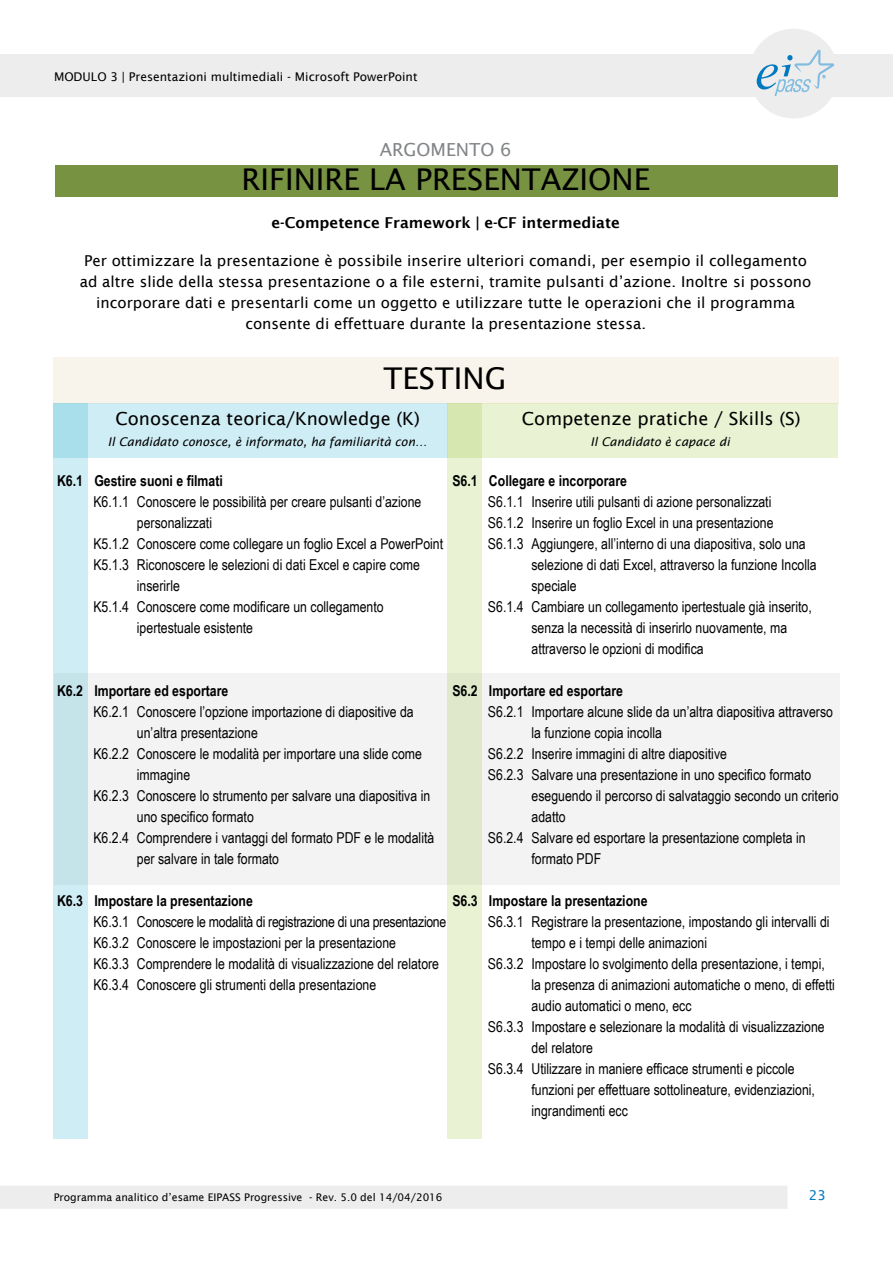
<style>
.page{position:relative;width:893px;height:1263px;background:#fff}
.page>*{position:absolute;margin:0;border:0;box-sizing:border-box;transform-origin:0 0}
.t1{font:30px "Lucida Sans";color:#000}
.t2{font:18px "Lucida Sans";color:#000}
.t3{font:18px "Lucida Sans";color:#828587}
.t4{font:15px/21px "Arial Narrow";color:#000}
.t5{font:15px/21px "Lucida Sans";color:#000;text-align:center}
.t6{font:700 15px "Arial Narrow";color:#000}
.t7{font:600 15px "Lucida Sans";color:#000}
.t8{font:13.5px "Lucida Sans";color:#0077c1}
.t9{font:italic 12px "Lucida Sans";color:#000}
.t10{font:12px "Lucida Sans";color:#000}
.t11{font:10.5px "Lucida Sans";color:#000}
</style>
<div class="page">
<div style="left:0;top:54px;width:893px;height:43px;background:#ededee"></div>
<div style="left:0;top:1185px;width:787px;height:24px;background:#ededee"></div>
<div style="left:749px;top:29px;width:89px;height:89px;background:#ededee;border-radius:50%"></div>
<svg style="left:757px;top:49px;width:77px;height:47px"></svg>
<div style="left:55px;top:165px;width:783px;height:32px;background:#779241"></div>
<div style="left:54px;top:673px;width:785px;height:211px;background:#f3f3f3"></div>
<div style="left:53px;top:357px;width:786px;height:46px;background:#f8f2e6"></div>
<div style="left:448px;top:403px;width:390px;height:55px;background:#e9f2d3"></div>
<svg style="left:448px;top:403px;width:34px;height:735px;background:#e4eecd"></svg>
<div style="left:53px;top:403px;width:34px;height:735px;background:#cfedf4"></div>
<svg style="left:53px;top:403px;width:395px;height:55px;background:#cbebf2"></svg>
<p class="t10" style="left:54px;top:70px;width:365px">MODULO 3 | Presentazioni multimediali - Microsoft PowerPoint</p>
<p class="t3" style="left:380px;top:140px;width:133px">ARGOMENTO 6</p>
<h1 class="t1" style="left:241px;top:162px;width:410px">RIFINIRE LA PRESENTAZIONE</h1>
<p class="t7" style="left:271px;top:214px;width:350px">e-Competence Framework | e-CF intermediate</p>
<p class="t5" style="left:80px;top:250px;width:733px">Per ottimizzare la presentazione è possibile inserire ulteriori comandi, per esempio il collegamento ad altre slide della stessa presentazione o a file esterni, tramite pulsanti d’azione. Inoltre si possono incorporare dati e presentarli come un oggetto e utilizzare tutte le operazioni che il programma consente di effettuare durante la presentazione stessa.</p>
<h1 class="t1" style="left:383px;top:361px;width:124px">TESTING</h1>
<p class="t2" style="left:115px;top:409px;width:306px">Conoscenza teorica/Knowledge (K)</p>
<p class="t9" style="left:108px;top:434px;width:321px">Il Candidato conosce, è informato, ha familiarità con…</p>
<p class="t9" style="left:591px;top:434px;width:141px">Il Candidato è capace di</p>
<p class="t2" style="left:522px;top:408px;width:280px">Competenze pratiche / Skills (S)</p>
<p class="t6" style="left:57px;top:470px;width:27px">K6.1</p>
<p class="t6" style="left:57px;top:680px;width:27px">K6.2</p>
<p class="t6" style="left:57px;top:890px;width:27px">K6.3</p>
<p class="t6" style="left:94px;top:470px;width:130px">Gestire suoni e filmati</p>
<p class="t4" style="left:137px;top:491px;width:308px">Conoscere le possibilità per creare pulsanti d’azione personalizzati<br>Conoscere come collegare un foglio Excel a PowerPoint Riconoscere le selezioni di dati Excel e capire come inserirle<br>Conoscere come modificare un collegamento ipertestuale esistente</p>
<p class="t4" style="left:93px;top:491px;width:37px">K6.1.1</p>
<p class="t4" style="left:93px;top:533px;width:37px">K5.1.2<br>K5.1.3</p>
<p class="t4" style="left:93px;top:596px;width:37px">K5.1.4</p>
<p class="t6" style="left:452px;top:470px;width:27px">S6.1</p>
<p class="t6" style="left:452px;top:680px;width:27px">S6.2</p>
<p class="t6" style="left:94px;top:680px;width:135px">Importare ed esportare</p>
<p class="t4" style="left:137px;top:701px;width:299px">Conoscere l’opzione importazione di diapositive da un’altra presentazione<br>Conoscere le modalità per importare una slide come immagine<br>Conoscere lo strumento per salvare una diapositiva in uno specifico formato<br>Comprendere i vantaggi del formato PDF e le modalità per salvare in tale formato</p>
<p class="t6" style="left:94px;top:890px;width:160px">Impostare la presentazione</p>
<p class="t4" style="left:137px;top:911px;width:311px">Conoscere le modalità di registrazione di una presentazione Conoscere le impostazioni per la presentazione Comprendere le modalità di visualizzazione del relatore Conoscere gli strumenti della presentazione</p>
<p class="t4" style="left:93px;top:701px;width:37px">K6.2.1</p>
<p class="t4" style="left:93px;top:743px;width:37px">K6.2.2</p>
<p class="t4" style="left:93px;top:785px;width:37px">K6.2.3</p>
<p class="t4" style="left:93px;top:827px;width:37px">K6.2.4</p>
<p class="t6" style="left:452px;top:890px;width:27px">S6.3</p>
<p class="t4" style="left:93px;top:911px;width:37px;text-align:justify">K6.3.1<br>K6.3.2<br>K6.3.3<br>K6.3.4</p>
<p class="t6" style="left:489px;top:470px;width:140px">Collegare e incorporare</p>
<p class="t4" style="left:531px;top:491px;width:287px">Inserire utili pulsanti di azione personalizzati<br>Inserire un foglio Excel in una presentazione Aggiungere, all’interno di una diapositiva, solo una selezione di dati Excel, attraverso la funzione Incolla speciale<br>Cambiare un collegamento ipertestuale già inserito, senza la necessità di inserirlo nuovamente, ma attraverso le opzioni di modifica</p>
<p class="t6" style="left:489px;top:680px;width:135px">Importare ed esportare</p>
<p class="t4" style="left:531px;top:701px;width:308px">Importare alcune slide da un’altra diapositiva attraverso la funzione copia incolla<br>Inserire immagini di altre diapositive<br>Salvare una presentazione in uno specifico formato eseguendo il percorso di salvataggio secondo un criterio adatto<br>Salvare ed esportare la presentazione completa in formato PDF</p>
<p class="t6" style="left:489px;top:890px;width:160px">Impostare la presentazione</p>
<p class="t4" style="left:531px;top:911px;width:305px">Registrare la presentazione, impostando gli intervalli di tempo e i tempi delle animazioni<br>Impostare lo svolgimento della presentazione, i tempi, la presenza di animazioni automatiche o meno, di effetti audio automatici o meno, ecc<br>Impostare e selezionare la modalità di visualizzazione del relatore<br>Utilizzare in maniere efficace strumenti e piccole funzioni per effettuare sottolineature, evidenziazioni, ingrandimenti ecc</p>
<p class="t4" style="left:488px;top:491px;width:37px;text-align:justify">S6.1.1<br>S6.1.2<br>S6.1.3</p>
<p class="t4" style="left:488px;top:596px;width:37px">S6.1.4</p>
<p class="t4" style="left:488px;top:701px;width:37px">S6.2.1</p>
<p class="t4" style="left:488px;top:743px;width:37px">S6.2.2<br>S6.2.3</p>
<p class="t4" style="left:488px;top:827px;width:37px">S6.2.4</p>
<p class="t4" style="left:488px;top:911px;width:37px">S6.3.1</p>
<p class="t4" style="left:488px;top:953px;width:37px">S6.3.2</p>
<p class="t4" style="left:488px;top:1016px;width:37px">S6.3.3</p>
<p class="t4" style="left:488px;top:1058px;width:37px">S6.3.4</p>
<p class="t11" style="left:54px;top:1191px;width:390px">Programma analitico d’esame EIPASS Progressive - Rev. 5.0 del 14/04/2016</p>
<p class="t8" style="left:809px;top:1187px;width:19px">23</p>
</div>
